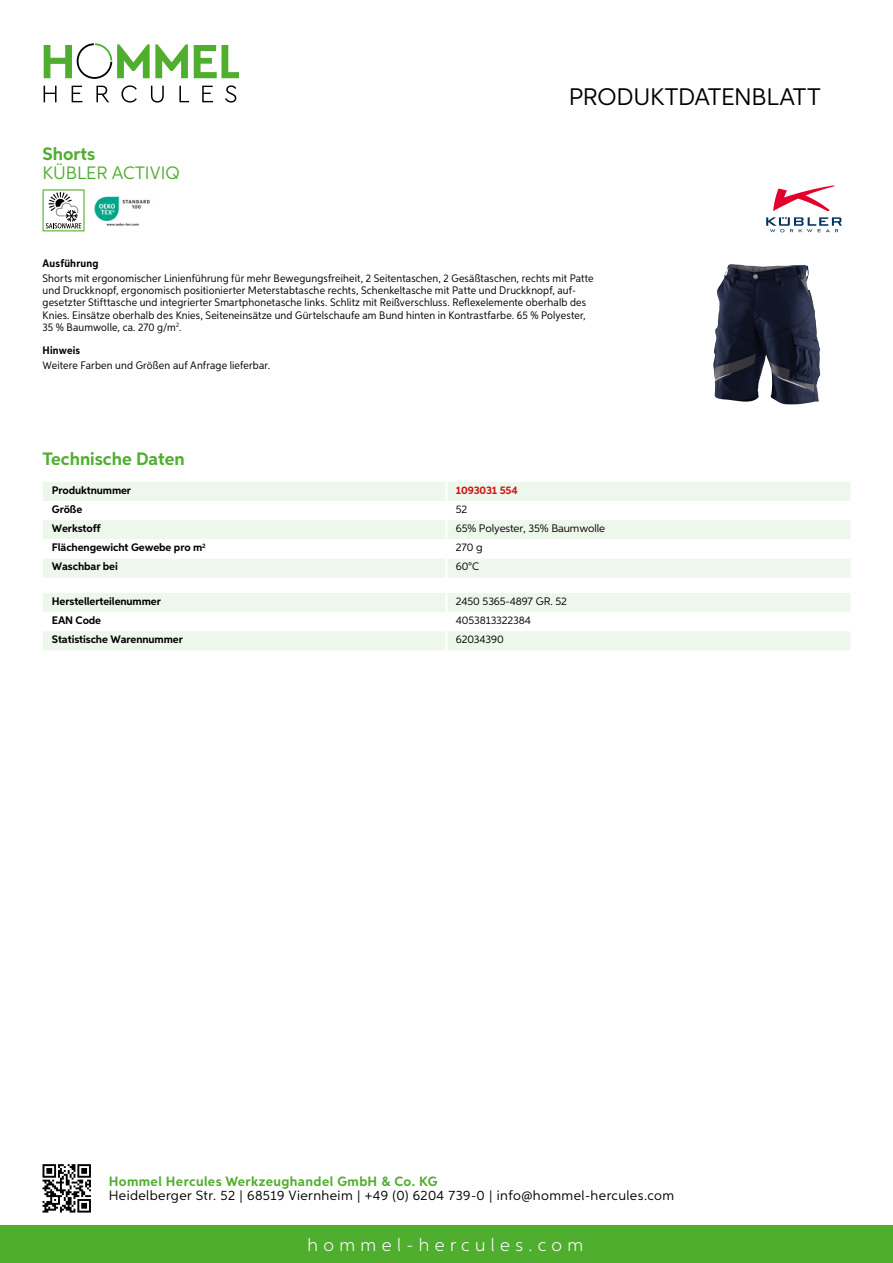
<style>
.page{position:relative;width:893px;height:1263px;background:#fff}
.page>*{position:absolute;margin:0;border:0;box-sizing:border-box;transform-origin:0 0}
.t1{font:24px "Aspira";letter-spacing:-.01em;color:#000}
.t2{font:700 18px "Aspira";color:#50ae2f}
.t3{font:300 18px "Aspira";letter-spacing:.3em;color:#fff}
.t4{font:18px "Aspira";color:#50ae2f}
.t5{font:13.5px "Aspira";letter-spacing:.03em;color:#000}
.t6{font:700 13.5px "Aspira";letter-spacing:.03em;color:#50ae2f}
.t7{font:10.95px/12px "Aspira Nar";letter-spacing:.015em;color:#000}
.t8{font:700 10.95px "Aspira";letter-spacing:-.01em;color:#000}
.t9{font:10.95px "Aspira";letter-spacing:-.01em;color:#000}
.t10{font:700 10.95px "Aspira Nar";letter-spacing:.02em;color:#000}
.t11{font:700 10.95px "Aspira";letter-spacing:-.01em;color:#cd1013}
</style>
<div class="page">
<div style="left:0;top:1226px;width:893px;height:37px;background:#50ae2f"></div>
<svg style="left:43px;top:1164px;width:48px;height:48px"></svg>
<svg style="left:194px;top:45px;width:45px;height:33px"></svg>
<svg style="left:44px;top:43px;width:144px;height:36px"></svg>
<svg style="left:44px;top:86px;width:13px;height:16px"></svg>
<svg style="left:72px;top:86px;width:10px;height:16px"></svg>
<svg style="left:96px;top:86px;width:13px;height:16px"></svg>
<svg style="left:121px;top:85px;width:16px;height:18px"></svg>
<svg style="left:151px;top:86px;width:13px;height:17px"></svg>
<svg style="left:179px;top:86px;width:10px;height:16px"></svg>
<svg style="left:202px;top:86px;width:11px;height:16px"></svg>
<svg style="left:225px;top:85px;width:11px;height:18px"></svg>
<div style="left:43px;top:482px;width:807px;height:95px;background:#eef7eb"></div>
<svg style="left:43px;top:501px;width:807px;height:57px"></svg>
<hr style="left:445px;top:482px;width:3px;height:19px;background:#fff">
<hr style="left:445px;top:501px;width:3px;height:19px;background:#fff">
<hr style="left:445px;top:520px;width:3px;height:19px;background:#fff">
<hr style="left:445px;top:539px;width:3px;height:19px;background:#fff">
<hr style="left:445px;top:558px;width:3px;height:19px;background:#fff">
<svg style="left:43px;top:593px;width:807px;height:57px"></svg>
<hr style="left:445px;top:631px;width:3px;height:19px;background:#fff">
<svg style="left:43px;top:189px;width:42px;height:42px"></svg>
<img style="left:94px;top:196px;width:56px;height:30px">
<img style="left:713px;top:264px;width:101px;height:140px">
<svg style="left:773px;top:185px;width:62px;height:26px"></svg>
<svg style="left:766px;top:217px;width:76px;height:15px"></svg>
<h2 class="t2" style="left:43px;top:142px;width:54px">Shorts</h2>
<h2 class="t4" style="left:43px;top:162px;width:35px">KÜBLER</h2>
<h2 class="t4" style="left:112px;top:162px;width:70px">ACTIVIQ</h2>
<h1 class="t1" style="left:569px;top:82px;width:253px">Produktdatenblatt</h1>
<p class="t10" style="left:43px;top:257px;width:58px">Ausführung</p>
<p class="t7" style="left:43px;top:273px;width:553px">Shorts mit ergonomischer Linienführung für mehr Bewegungsfreiheit, 2 Seitentaschen, 2 Gesäßtaschen, rechts mit Patte und Druckknopf, ergonomisch positionierter Meterstabtasche rechts, Schenkeltasche mit Patte und Druckknopf, auf&shy;gesetzter Stifttasche und integrierter Smartphonetasche links. Schlitz mit Reißverschluss. Reflexelemente oberhalb des Knies. Einsätze oberhalb des Knies, Seiteneinsätze und Gürtelschaufe am Bund hinten in Kontrastfarbe. 65 % Polyester, 35 % Baumwolle, ca. 270 g/m<sup>2</sup>.</p>
<p class="t10" style="left:43px;top:343px;width:39px">Hinweis</p>
<p class="t7" style="left:43px;top:359px;width:229px">Weitere Farben und Größen auf Anfrage lieferbar.</p>
<h2 class="t2" style="left:43px;top:448px;width:144px">Technische Daten</h2>
<p class="t8" style="left:52px;top:483px;width:81px">Produktnummer</p>
<p class="t11" style="left:456px;top:483px;width:63px">1093031 554</p>
<p class="t8" style="left:52px;top:502px;width:32px">Größe</p>
<p class="t9" style="left:456px;top:502px;width:13px">52</p>
<p class="t8" style="left:52px;top:521px;width:50px">Werkstoff</p>
<p class="t9" style="left:456px;top:522px;width:151px">65% Polyester, 35% Baumwolle</p>
<p class="t8" style="left:52px;top:541px;width:155px">Flächengewicht Gewebe pro m<sup>2</sup></p>
<p class="t9" style="left:456px;top:541px;width:28px">270 g</p>
<p class="t8" style="left:52px;top:560px;width:68px">Waschbar bei</p>
<p class="t9" style="left:456px;top:560px;width:25px">60°C</p>
<p class="t8" style="left:52px;top:594px;width:111px">Herstellerteilenummer</p>
<p class="t9" style="left:456px;top:594px;width:113px">2450 5365-4897 GR. 52</p>
<p class="t8" style="left:52px;top:613px;width:51px">EAN Code</p>
<p class="t9" style="left:456px;top:613px;width:77px">4053813322384</p>
<p class="t8" style="left:52px;top:633px;width:132px">Statistische Warennummer</p>
<p class="t9" style="left:456px;top:633px;width:49px">62034390</p>
<p class="t6" style="left:109px;top:1172px;width:330px">Hommel Hercules Werkzeughandel GmbH &amp; Co. KG</p>
<p class="t5" style="left:109px;top:1187px;width:567px">Heidelberger Str. 52 | 68519 Viernheim | +49 (0) 6204 739-0 | info@hommel-hercules.com</p>
<h2 class="t3" style="left:307px;top:1234px;width:277px">hommel-hercules.com</h2>
</div>
